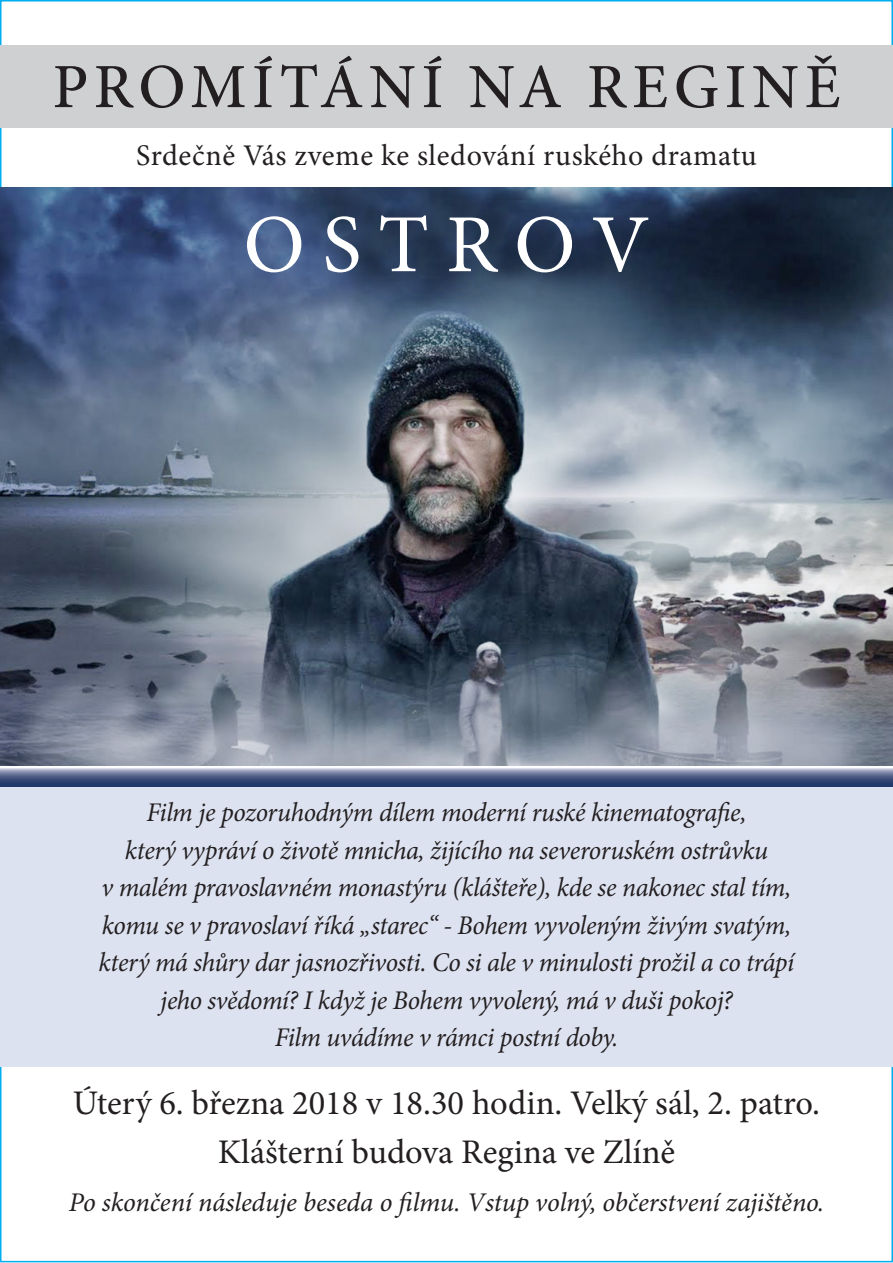
<style>
.page{position:relative;width:893px;height:1263px;background:#fff}
.page>*{position:absolute;margin:0;border:0;box-sizing:border-box;transform-origin:0 0}
.t1{font:82.5px "Minion Pro";letter-spacing:.2em;color:#fff}
.t2{font:500 63px "Minion Pro";letter-spacing:.09em;color:#231f20}
.t3{font:34.5px/49.5px "Minion Pro";color:#231f20;text-align:center}
.t4{font:30px "Minion Pro";letter-spacing:.015em;color:#231f20}
.t5{font:italic 27px/37.5px "Minion Pro";letter-spacing:-.015em;color:#231f20;text-align:center}
</style>
<div class="page">
<div style="left:0;top:782px;width:893px;height:285px;background:#dde2f1"></div>
<div style="left:0;top:45px;width:893px;height:83px;background:#cfd0d2"></div>
<img style="left:0;top:187px;width:893px;height:579px">
<svg style="left:0;top:768px;width:893px;height:19px;background:#59688e"></svg>
<h2 class="t2" style="left:52px;top:44px;width:790px">PROMÍTÁNÍ NA REGINĚ</h2>
<p class="t4" style="left:136px;top:135px;width:622px">Srdečně Vás zveme ke sledování ruského dramatu</p>
<h1 class="t1" style="left:243px;top:190px;width:408px">OSTROV</h1>
<p class="t5" style="left:99px;top:794px;width:697px">Film je pozoruhodným dílem moderní ruské kinematografie,<br>který vypráví o životě mnicha, žijícího na severoruském ostrůvku<br>v malém pravoslavném monastýru (klášteře), kde se nakonec stal tím, komu se v pravoslaví říká „starec“ - Bohem vyvoleným živým svatým, který má shůry dar jasnozřivosti. Co si ale v minulosti prožil a co trápí jeho svědomí? I když je Bohem vyvolený, má v duši pokoj?<br>Film uvádíme v rámci postní doby.</p>
<p class="t3" style="left:73px;top:1078px;width:749px">Úterý 6. března 2018 v 18.30 hodin. Velký sál, 2. patro.<br>Klášterní budova Regina ve Zlíně</p>
<p class="t5" style="left:69px;top:1184px;width:757px">Po skončení následuje beseda o filmu. Vstup volný, občerstvení zajištěno.</p>
</div>
